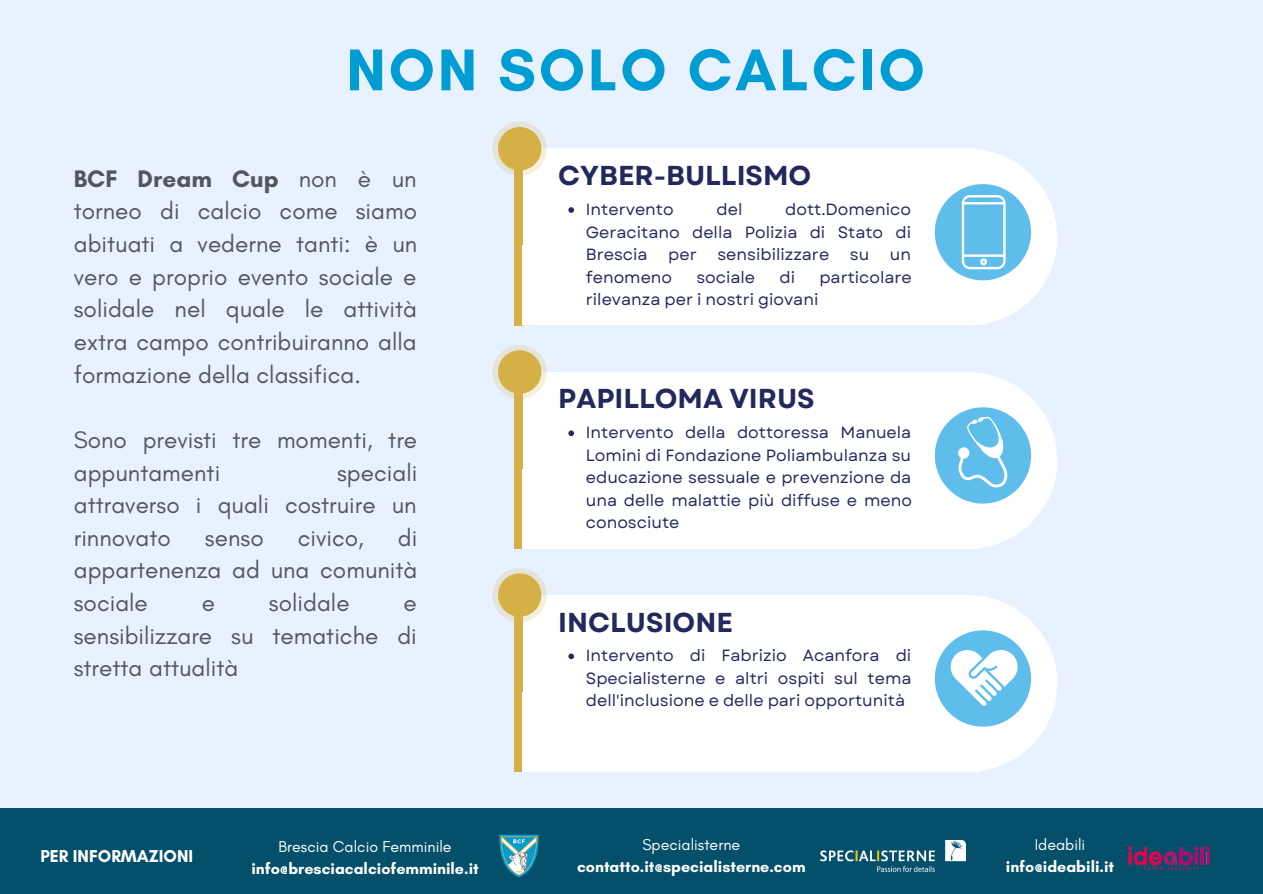
<style>
.page{position:relative;width:1263px;height:894px;background:#fff}
.page>*{position:absolute;margin:0;border:0;box-sizing:border-box;transform-origin:0 0}
.t1{font:700 60px "Glacial Indifference";letter-spacing:.05em;color:#009dd5}
.t2{font:700 27.3px "Garet";color:#23295d}
.t3{font:24.3px/32.5px "Glacial Indifference";color:#51585d;text-align:justify}
.t4{font:700 17.55px "Glacial Indifference";color:#fff}
.t5{font:16.2px/22.5px "Garet";color:#23295d;text-align:justify}
.t6{font:700 16.05px "Glacial Indifference";color:#fff}
.t7{font:16.05px "Glacial Indifference";color:#fff}
.s1{font-weight:700}
</style>
<div class="page">
<div style="left:0;top:0;width:1263px;height:893px;background:#e7f1ff"></div>
<div style="left:0;top:808px;width:1263px;height:85px;background:#044f6a"></div>
<img style="left:1129px;top:846px;width:81px;height:24px">
<svg style="left:499px;top:834px;width:40px;height:42px"></svg>
<img style="left:820px;top:840px;width:145px;height:31px">
<div style="left:517px;top:149px;width:458px;height:103px;background:#fff"></div>
<div style="left:515px;top:149px;width:7px;height:176px;background:#d5b046"></div>
<svg style="left:493px;top:122px;width:54px;height:54px"></svg>
<div style="left:498px;top:127px;width:43px;height:43px;background:#d5b046;border-radius:50%"></div>
<div style="left:522px;top:245px;width:459px;height:79px;background:#fff"></div>
<div style="left:935px;top:184px;width:96px;height:96px;background:#5fbdeb;border-radius:50%"></div>
<svg style="left:568px;top:207px;width:6px;height:6px"></svg>
<div style="left:517px;top:372px;width:458px;height:103px;background:#fff"></div>
<div style="left:515px;top:372px;width:7px;height:176px;background:#d5b046"></div>
<svg style="left:493px;top:345px;width:54px;height:54px"></svg>
<div style="left:498px;top:350px;width:43px;height:43px;background:#d5b046;border-radius:50%"></div>
<div style="left:522px;top:469px;width:459px;height:79px;background:#fff"></div>
<div style="left:935px;top:407px;width:96px;height:96px;background:#5fbdeb;border-radius:50%"></div>
<svg style="left:568px;top:430px;width:6px;height:6px"></svg>
<div style="left:517px;top:595px;width:458px;height:103px;background:#fff"></div>
<div style="left:515px;top:595px;width:7px;height:176px;background:#d5b046"></div>
<svg style="left:493px;top:567px;width:54px;height:55px"></svg>
<div style="left:498px;top:573px;width:43px;height:43px;background:#d5b046;border-radius:50%"></div>
<div style="left:522px;top:691px;width:459px;height:80px;background:#fff"></div>
<div style="left:935px;top:630px;width:96px;height:96px;background:#5fbdeb;border-radius:50%"></div>
<svg style="left:568px;top:653px;width:6px;height:6px"></svg>
<svg style="left:962px;top:149px;width:95px;height:176px"></svg>
<svg style="left:958px;top:372px;width:99px;height:176px"></svg>
<svg style="left:949px;top:595px;width:108px;height:176px"></svg>
<h1 class="t1" style="left:346px;top:33px;width:580px">NON SOLO CALCIO</h1>
<h3 class="t3" style="left:74px;top:162px;width:345px"><span class="s1">BCF Dream Cup</span> non è un torneo di calcio come siamo abituati a vederne tanti: è un vero e proprio evento sociale e solidale nel quale le attività extra campo contribuiranno alla formazione della classifica.</h3>
<h3 class="t3" style="left:74px;top:423px;width:345px">Sono previsti tre momenti, tre appuntamenti</h3>
<h3 class="t3" style="left:74px;top:455px;width:345px;text-indent:263px">speciali attraverso i quali costruire un rinnovato</h3>
<h3 class="t3" style="left:74px;top:521px;width:345px;text-indent:324px">di appartenenza ad una comunità sociale</h3>
<h3 class="t3" style="left:205px;top:521px;width:60px">senso</h3>
<h3 class="t3" style="left:298px;top:521px;width:68px">civico,</h3>
<h3 class="t3" style="left:202px;top:586px;width:15px">e</h3>
<h3 class="t3" style="left:269px;top:586px;width:82px">solidale</h3>
<h3 class="t3" style="left:74px;top:586px;width:345px;text-indent:330px">e sensibilizzare su tematiche di stretta attualità</h3>
<p class="t4" style="left:41px;top:845px;width:154px">PER INFORMAZIONI</p>
<p class="t7" style="left:278px;top:836px;width:175px">Brescia Calcio Femminile</p>
<p class="t6" style="left:251px;top:858px;width:229px">info@bresciacalciofemminile.it</p>
<h2 class="t2" style="left:558px;top:156px;width:255px">CYBER-BULLISMO</h2>
<p class="t5" style="left:586px;top:198px;width:327px;text-indent:199px">dott.Domenico Geracitano della Polizia di Stato di Brescia</p>
<p class="t5" style="left:586px;top:198px;width:89px">Intervento</p>
<p class="t5" style="left:717px;top:198px;width:27px">del</p>
<p class="t5" style="left:668px;top:243px;width:30px">per</p>
<p class="t5" style="left:717px;top:243px;width:113px">sensibilizzare</p>
<p class="t5" style="left:850px;top:243px;width:21px">su</p>
<p class="t5" style="left:890px;top:243px;width:23px">un</p>
<p class="t5" style="left:586px;top:266px;width:88px">fenomeno</p>
<p class="t5" style="left:696px;top:266px;width:60px">sociale</p>
<p class="t5" style="left:779px;top:266px;width:17px">di</p>
<p class="t5" style="left:819px;top:266px;width:94px">particolare</p>
<p class="t5" style="left:586px;top:288px;width:234px">rilevanza per i nostri giovani</p>
<h2 class="t2" style="left:558px;top:379px;width:258px">PAPILLOMA VIRUS</h2>
<p class="t5" style="left:586px;top:421px;width:328px">Intervento della dottoressa Manuela Lomini di Fondazione Poliambulanza su educazione sessuale e prevenzione da una delle malattie più diffuse e meno conosciute</p>
<h2 class="t2" style="left:558px;top:602px;width:176px">INCLUSIONE</h2>
<p class="t5" style="left:586px;top:644px;width:327px">Intervento di Fabrizio Acanfora di Specialisterne e altri ospiti sul tema dell'inclusione e delle pari opportunità</p>
<p class="t7" style="left:642px;top:834px;width:99px">Specialisterne</p>
<p class="t6" style="left:577px;top:856px;width:230px">contatto.it@specialisterne.com</p>
<p class="t7" style="left:1035px;top:834px;width:52px">Ideabili</p>
<p class="t6" style="left:1006px;top:856px;width:110px">info@ideabili.it</p>
</div>
